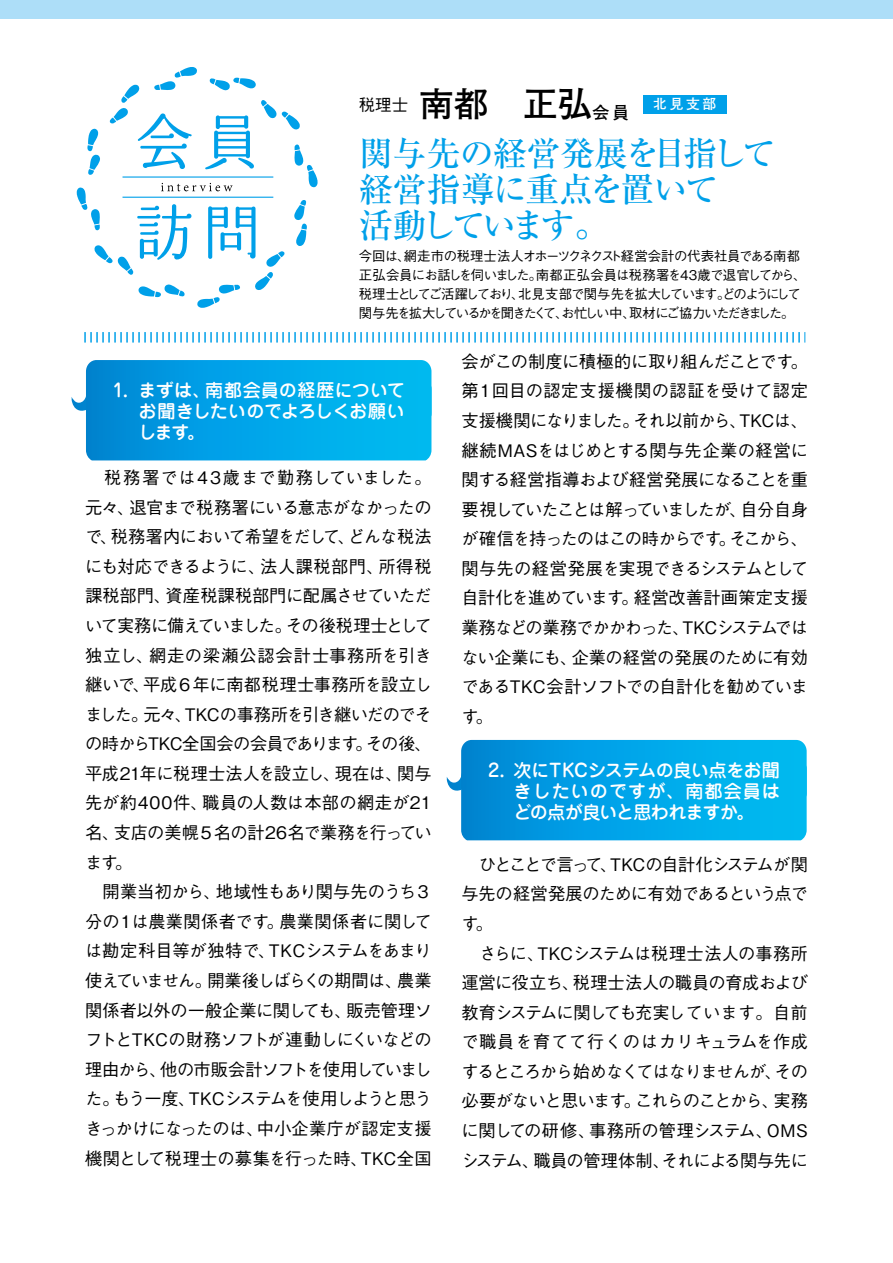
<style>
.page{position:relative;width:893px;height:1263px;background:#fff}
.page>*{position:absolute;margin:0;border:0;box-sizing:border-box;transform-origin:0 0}
.t1{font:700 34.65px "Futo Go B101 Pro";color:#000}
.t2{font:500 34.05px/36px "Ryumin Pro";letter-spacing:-.055em;color:#00a0e9}
.t3{font:500 18px/21px "Jun 34 Pro";letter-spacing:-.02em;color:#fff;text-align:justify}
.t4{font:500 17.25px/29.5px "Gothic BBB Pro";letter-spacing:-.03em;color:#000}
.t5{font:500 16.5px "Gothic BBB Pro";color:#000}
.t6{font:700 13.8px "Futo Go B101 Pro";color:#fff}
.t7{font:500 13.35px/19px "Gothic BBB Pro";letter-spacing:-.1em;color:#000}
.s1{font-size:17.4px}
</style>
<div class="page">
<div style="left:0;top:0;width:893px;height:18px;background:#addef8"></div>
<svg style="left:77px;top:67px;width:241px;height:241px"></svg>
<hr style="left:123px;top:176px;width:150px;height:2px;background:#00a0e9">
<hr style="left:123px;top:197px;width:150px;height:1px;background:#00a0e9">
<svg style="left:84px;top:332px;width:721px;height:11px"></svg>
<div style="left:643px;top:95px;width:84px;height:19px;background:#00a0e9"></div>
<svg style="left:72px;top:360px;width:360px;height:100px;background:#0ca7e7"></svg>
<svg style="left:447px;top:740px;width:360px;height:100px;background:#0ca7e7"></svg>
<h1 class="t1" style="left:419px;top:77px;width:212px">南都　正弘<span class="s1">会員</span></h1>
<p class="t6" style="left:653px;top:93px;width:64px">北見支部</p>
<p class="t5" style="left:359px;top:92px;width:51px">税理士</p>
<h2 class="t2" style="left:359px;top:133px;width:418px">関与先の経営発展を目指して経営指導に重点を置いて<br>活動しています。</h2>
<p class="t7" style="left:359px;top:245px;width:449px">今回は、網走市の税理士法人オホーツクネクスト経営会計の代表社員である南都正弘会員にお話しを伺いました。南都正弘会員は税務署を43歳で退官してから、税理士としてご活躍しており、北見支部で関与先を拡大しています。どのようにして関与先を拡大しているかを聞きたくて、お忙しい中、取材にご協力いただきました。</p>
<p class="t3" style="left:138px;top:378px;width:268px;text-indent:-26px">1. まずは、南都会員の経歴についてお聞きしたいのでよろしくお願いします。</p>
<p class="t4" style="left:85px;top:461px;width:348px">　税務署では43歳まで勤務していました。元々、退官まで税務署にいる意志がなかったので、税務署内において希望をだして、どんな税法にも対応できるように、法人課税部門、所得税課税部門、資産税課税部門に配属させていただいて実務に備えていました。その後税理士として独立し、網走の梁瀬公認会計士事務所を引き継いで、平成６年に南都税理士事務所を設立しました。元々、TKCの事務所を引き継いだのでその時からTKC全国会の会員であります。その後、平成21年に税理士法人を設立し、現在は、関与先が約400件、職員の人数は本部の網走が21名、支店の美幌５名の計26名で業務を行っています。<br>　開業当初から、地域性もあり関与先のうち３分の１は農業関係者です。農業関係者に関しては勘定科目等が独特で、TKCシステムをあまり使えていません。開業後しばらくの期間は、農業関係者以外の一般企業に関しても、販売管理ソフトとTKCの財務ソフトが連動しにくいなどの理由から、他の市販会計ソフトを使用していました。もう一度、TKCシステムを使用しようと思うきっかけになったのは、中小企業庁が認定支援機関として税理士の募集を行った時、TKC全国</p>
<p class="t4" style="left:461px;top:344px;width:348px;text-align:justify">会がこの制度に積極的に取り組んだことです。第１回目の認定支援機関の認証を受けて認定支援機関になりました。それ以前から、TKCは、継続MASをはじめとする関与先企業の経営に関する経営指導および経営発展になることを重要視していたことは解っていましたが、自分自身が確信を持ったのはこの時からです。そこから、関与先の経営発展を実現できるシステムとして自計化を進めています。経営改善計画策定支援業務などの業務でかかわった、TKCシステムではない企業にも、企業の経営の発展のために有効であるTKC会計ソフトでの自計化を勧めています。</p>
<p class="t3" style="left:514px;top:757px;width:268px;text-indent:-26px">2. 次にTKCシステムの良い点をお聞きしたいのですが、南都会員はどの点が良いと思われますか。</p>
<p class="t4" style="left:461px;top:847px;width:348px">　ひとことで言って、TKCの自計化システムが関与先の経営発展のために有効であるという点です。<br>　さらに、TKCシステムは税理士法人の事務所運営に役立ち、税理士法人の職員の育成および教育システムに関しても充実しています。自前で職員を育てて行くのはカリキュラムを作成するところから始めなくてはなりませんが、その必要がないと思います。これらのことから、実務に関しての研修、事務所の管理システム、OMSシステム、職員の管理体制、それによる関与先に</p>
</div>
